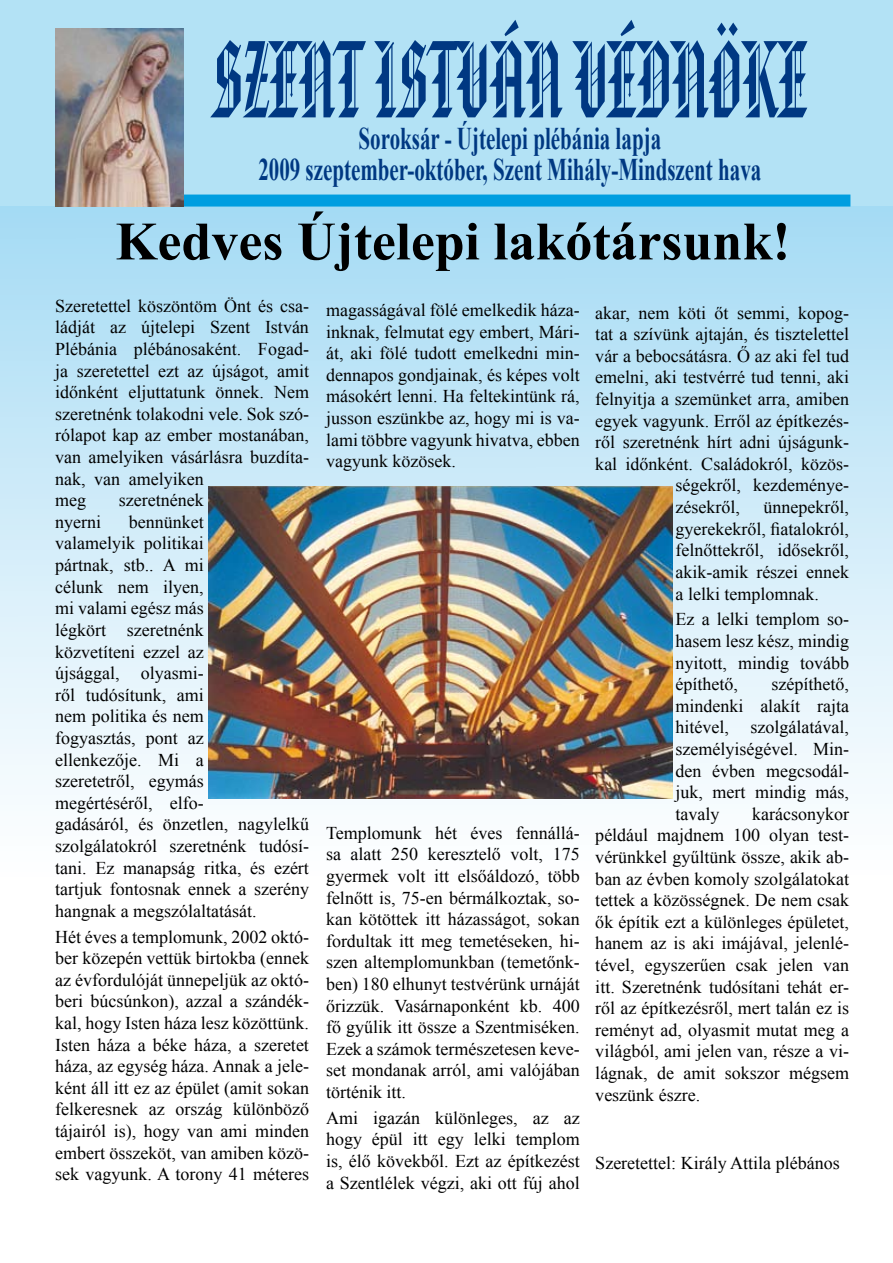
<style>
.page{position:relative;width:893px;height:1263px;background:#fff}
.page>*{position:absolute;margin:0;border:0;box-sizing:border-box;transform-origin:0 0}
.t1{font:108px "Hu American Text BT Regular";color:#003882;scale:.67 1}
.t2{font:700 54px "Times New Roman";color:#000}
.t3{font:700 31.5px/31.2px "Times New Roman";color:#003882;text-align:center;scale:.67 1}
.t4{font:18px/21.6px "Times New Roman";color:#000;text-align:justify}
</style>
<div class="page">
<div style="left:0;top:0;width:893px;height:207px;background:#b3e2f5"></div>
<div style="left:0;top:207px;width:893px;height:1054px;background:linear-gradient(to bottom,#b3e0f6,#fff)"></div>
<div style="left:55px;top:195px;width:795px;height:12px;background:#009ee0"></div>
<img style="left:55px;top:28px;width:128px;height:179px">
<img style="left:208px;top:487px;width:465px;height:311px">
<h1 class="t1" style="left:212px;top:18px;width:890px">SZENT ISTVÁN VÉDNÖKE</h1>
<h3 class="t3" style="left:258px;top:122px;width:752px">Soroksár - Újtelepi plébánia lapja<br>2009 szeptember-október, Szent Mihály-Mindszent hava</h3>
<h2 class="t2" style="left:115px;top:204px;width:676px">Kedves Újtelepi lakótársunk!</h2>
<p class="t4" style="left:595px;top:302px;width:255px">akar, nem köti őt semmi, kopog-</p>
<p class="t4" style="left:595px;top:323px;width:255px">tat a szívünk ajtaján, és tisztelettel</p>
<p class="t4" style="left:595px;top:345px;width:255px">vár a bebocsátásra. Ő az aki fel tud</p>
<p class="t4" style="left:595px;top:366px;width:255px">emelni, aki testvérré tud tenni, aki</p>
<p class="t4" style="left:595px;top:388px;width:255px">felnyitja a szemünket arra, amiben</p>
<p class="t4" style="left:595px;top:410px;width:255px">egyek vagyunk. Erről az építkezés-</p>
<p class="t4" style="left:595px;top:431px;width:255px">ről szeretnénk hírt adni újságunk-</p>
<p class="t4" style="left:595px;top:453px;width:255px">kal időnként. Családokról, közös-</p>
<p class="t4" style="left:676px;top:474px;width:175px">ségekről, kezdeménye-</p>
<p class="t4" style="left:676px;top:496px;width:66px">zésekről,</p>
<p class="t4" style="left:55px;top:295px;width:255px;text-align:left">Szeretettel köszöntöm Önt és csa&shy;ládját az újtelepi Szent István<br>Plébánia plébánosaként. Fogad&shy;ja szeretettel ezt az újságot, amit időnként eljuttatunk önnek. Nem szeretnénk tolakodni vele. Sok szó&shy;rólapot kap az ember mostanában, van amelyiken vásárlásra buzdíta&shy;nak, van amelyiken<br>meg</p>
<p class="t4" style="left:326px;top:299px;width:255px">magasságával fölé emelkedik háza&shy;inknak, felmutat egy embert, Mári&shy;át, aki fölé tudott emelkedni min&shy;dennapos gondjainak, és képes volt másokért lenni. Ha feltekintünk rá, jusson eszünkbe az, hogy mi is va&shy;lami többre vagyunk hivatva, ebben vagyunk közösek.</p>
<p class="t4" style="left:119px;top:489px;width:86px">szeretnének</p>
<p class="t4" style="left:676px;top:496px;width:175px;text-indent:88px">ünnepekről, gyerekekről, fiatalokról, felnőttekről, idősekről, akik-amik részei ennek a lelki templomnak.</p>
<p class="t4" style="left:676px;top:608px;width:175px">Ez a lelki templom so&shy;hasem lesz kész, mindig nyitott, mindig tovább építhető,</p>
<p class="t4" style="left:55px;top:511px;width:255px;text-align:left;text-indent:74px">bennünket<br>valamelyik politikai<br>pártnak, stb.. A mi<br>célunk nem ilyen,<br>mi valami egész más<br>légkört szeretnénk<br>közvetíteni ezzel az<br>újsággal, olyasmi-<br>ről tudósítunk, ami<br>nem politika és nem<br>fogyasztás, pont az<br>ellenkezője. Mi a<br>szeretetről, egymás<br>megértéséről, elfo-<br>gadásáról, és önzetlen, nagylelkű szolgálatokról szeretnénk tudósí&shy;tani. Ez manapság ritka, és ezért tartjuk fontosnak ennek a szerény hangnak a megszólaltatását.</p>
<p class="t4" style="left:55px;top:925px;width:255px">Hét éves a templomunk, 2002 októ&shy;ber közepén vettük birtokba (ennek az évfordulóját ünnepeljük az októ&shy;beri búcsúnkon), azzal a szándék&shy;kal, hogy Isten háza lesz közöttünk.<br>Isten háza a béke háza, a szeretet háza, az egység háza. Annak a jele&shy;ként áll itt ez az épület (amit sokan felkeresnek az ország különböző tájairól is), hogy van ami minden embert összeköt, van amiben közö&shy;sek vagyunk. A torony 41 méteres</p>
<p class="t4" style="left:55px;top:511px;width:47px">nyerni</p>
<p class="t4" style="left:676px;top:673px;width:175px;text-indent:96px">szépíthető, mindenki alakít rajta hitével, szolgálatával, személyiségével. Min&shy;den évben megcsodál&shy;juk, mert mindig más, tavaly</p>
<p class="t4" style="left:595px;top:803px;width:255px;text-indent:157px">karácsonykor például majdnem 100 olyan test&shy;vérünkkel gyűltünk össze, akik ab&shy;ban az évben komoly szolgálatokat tettek a közösségnek. De nem csak ők építik ezt a különleges épületet, hanem az is aki imájával, jelenlé&shy;tével, egyszerűen csak jelen van itt. Szeretnénk tudósítani tehát er&shy;ről az építkezésről, mert talán ez is reményt ad, olyasmit mutat meg a világból, ami jelen van, része a vi&shy;lágnak, de amit sokszor mégsem veszünk észre.</p>
<p class="t4" style="left:326px;top:822px;width:255px">Templomunk hét éves fennállá&shy;sa alatt 250 keresztelő volt, 175 gyermek volt itt elsőáldozó, több felnőtt is, 75-en bérmálkoztak, so&shy;kan kötöttek itt házasságot, sokan fordultak itt meg temetéseken, hi&shy;szen altemplomunkban (temetőnk&shy;ben) 180 elhunyt testvérünk urnáját őrizzük. Vasárnaponként kb. 400 fő gyűlik itt össze a Szentmiséken.<br>Ezek a számok természetesen keve&shy;set mondanak arról, ami valójában történik itt.</p>
<p class="t4" style="left:326px;top:1107px;width:255px">Ami igazán különleges, az az hogy épül itt egy lelki templom is, élő kövekből. Ezt az építkezést a Szentlélek végzi, aki ott fúj ahol</p>
<p class="t4" style="left:595px;top:1152px;width:246px">Szeretettel: Király Attila plébános</p>
</div>
